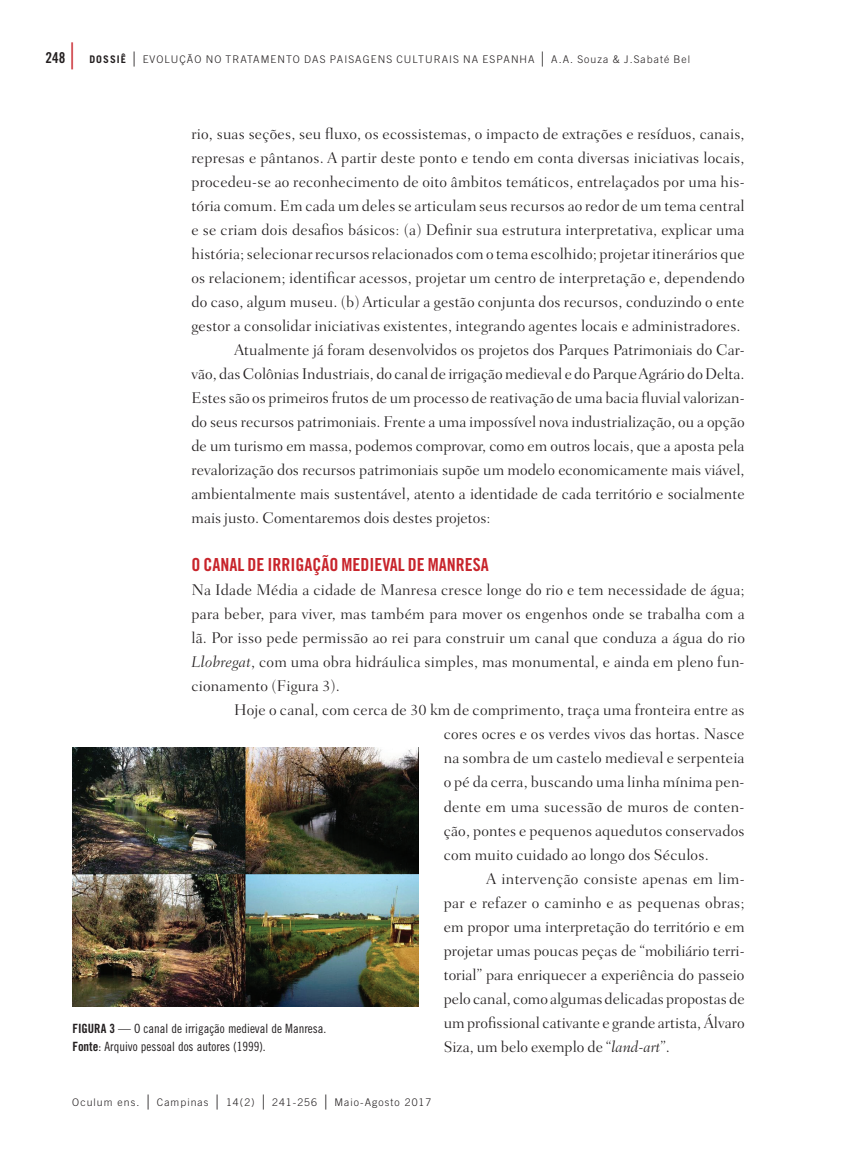
<style>
.page{position:relative;width:851px;height:1149px;background:#fff}
.page>*{position:absolute;margin:0;border:0;box-sizing:border-box;transform-origin:0 0}
.t1{font:18px "Trade Gothic Bold Cond Twenty";color:#c8242b}
.t2{font:300 15.75px/24px "Fairfield LH";letter-spacing:.01em;color:#231f20;text-align:justify}
.t3{font:15px "Trade Gothic Bold Cond Twenty";color:#231f20}
.t4{font:12.75px/18px "Trade Gothic Cond Eighteen";color:#231f20}
.t5{font:12.75px "Trade Gothic Bold Cond Twenty";color:#231f20}
.t6{font:300 10.5px "Trade Gothic";letter-spacing:.1em;color:#231f20}
.s1{font-family:"Apple Garamond";font-weight:300;font-size:27px;color:#c8242b}
.s2{font-weight:700}
.s3{font-family:"Apple Garamond";font-size:15px}
.s4{font-style:italic}
.s5{font-family:"Trade Gothic Bold Cond Twenty"}
</style>
<div class="page">
<img style="left:72px;top:747px;width:346px;height:259px">
<p class="t3" style="left:46px;top:49px;width:35px">248<span class="s1">|</span></p>
<p class="t6" style="left:89px;top:53px;width:602px"><span class="s2">DOSSIÊ</span> <span class="s3">|</span> EVOLUÇÃO NO TRATAMENTO DAS PAISAGENS CULTURAIS NA ESPANHA <span class="s3">|</span> A.A. Souza &amp; J.Sabaté Bel</p>
<p class="t2" style="left:191px;top:122px;width:554px">rio, suas seções, seu fluxo, os ecossistemas, o impacto de extrações e resíduos, canais,</p>
<p class="t2" style="left:191px;top:146px;width:554px">represas e pântanos. A partir deste ponto e tendo em conta diversas iniciativas locais,</p>
<p class="t2" style="left:191px;top:170px;width:554px">procedeu‑se ao reconhecimento de oito âmbitos temáticos, entrelaçados por uma his‑</p>
<p class="t2" style="left:191px;top:194px;width:554px">tória comum. Em cada um deles se articulam seus recursos ao redor de um tema central</p>
<p class="t2" style="left:191px;top:218px;width:554px">e se criam dois desafios básicos: (a) Definir sua estrutura interpretativa, explicar uma</p>
<p class="t2" style="left:191px;top:242px;width:554px">história; selecionar recursos relacionados com o tema escolhido; projetar itinerários que</p>
<p class="t2" style="left:191px;top:266px;width:554px">os relacionem; identificar acessos, projetar um centro de interpretação e, dependendo</p>
<p class="t2" style="left:191px;top:290px;width:554px">do caso, algum museu. (b) Articular a gestão conjunta dos recursos, conduzindo o ente</p>
<p class="t2" style="left:191px;top:314px;width:550px">gestor a consolidar iniciativas existentes, integrando agentes locais e administradores.</p>
<p class="t2" style="left:234px;top:338px;width:512px">Atualmente já foram desenvolvidos os projetos dos Parques Patrimoniais do Car‑</p>
<p class="t2" style="left:191px;top:362px;width:554px">vão, das Colônias Industriais, do canal de irrigação medieval e do Parque Agrário do Delta.</p>
<p class="t2" style="left:191px;top:386px;width:554px">Estes são os primeiros frutos de um processo de reativação de uma bacia fluvial valorizan‑</p>
<p class="t2" style="left:191px;top:410px;width:554px">do seus recursos patrimoniais. Frente a uma impossível nova industrialização, ou a opção</p>
<p class="t2" style="left:191px;top:434px;width:554px">de um turismo em massa, podemos comprovar, como em outros locais, que a aposta pela</p>
<p class="t2" style="left:191px;top:458px;width:554px">revalorização dos recursos patrimoniais supõe um modelo economicamente mais viável,</p>
<p class="t2" style="left:191px;top:482px;width:554px">ambientalmente mais sustentável, atento a identidade de cada território e socialmente</p>
<p class="t2" style="left:191px;top:506px;width:301px">mais justo. Comentaremos dois destes projetos:</p>
<p class="t1" style="left:191px;top:553px;width:299px">O CANAL DE IRRIGAÇÃO MEDIEVAL DE MANRESA</p>
<p class="t2" style="left:191px;top:578px;width:555px">Na Idade Média a cidade de Manresa cresce longe do rio e tem necessidade de água; para beber, para viver, mas também para mover os engenhos onde se trabalha com a lã. Por isso pede permissão ao rei para construir um canal que conduza a água do rio <span class="s4">Llobregat</span>, com uma obra hidráulica simples, mas monumental, e ainda em pleno fun‑ cionamento (Figura 3).</p>
<p class="t2" style="left:443px;top:698px;width:302px;text-indent:-210px">Hoje o canal, com cerca de 30 km de comprimento, traça uma fronteira entre as cores ocres e os verdes vivos das hortas. Nasce na sombra de um castelo medieval e serpenteia o pé da cerra, buscando uma linha mínima pen‑ dente em uma sucessão de muros de conten‑ ção, pontes e pequenos aquedutos conservados com muito cuidado ao longo dos Séculos.</p>
<p class="t2" style="left:443px;top:866px;width:302px;text-indent:43px">A intervenção consiste apenas em lim‑ par e refazer o caminho e as pequenas obras; em propor uma interpretação do território e em projetar umas poucas peças de “mobiliário terri‑ torial” para enriquecer a experiência do passeio pelo canal, como algumas delicadas propostas de um profissional cativante e grande artista, Álvaro Siza, um belo exemplo de “<span class="s4">land‑art</span>”.</p>
<p class="t5" style="left:72px;top:1020px;width:13px">Figura</p>
<p class="t4" style="left:72px;top:1019px;width:255px;text-indent:37px"><span class="s5">3</span> — O canal de irrigação medieval de Manresa.<br><span class="s5">Fonte</span>: Arquivo pessoal dos autores (1999).</p>
<p class="t6" style="left:72px;top:1095px;width:360px">Oculum ens. <span class="s3">|</span> Campinas <span class="s3">|</span> 14(2) <span class="s3">|</span> 241-256 <span class="s3">|</span> Maio-Agosto 2017</p>
</div>
